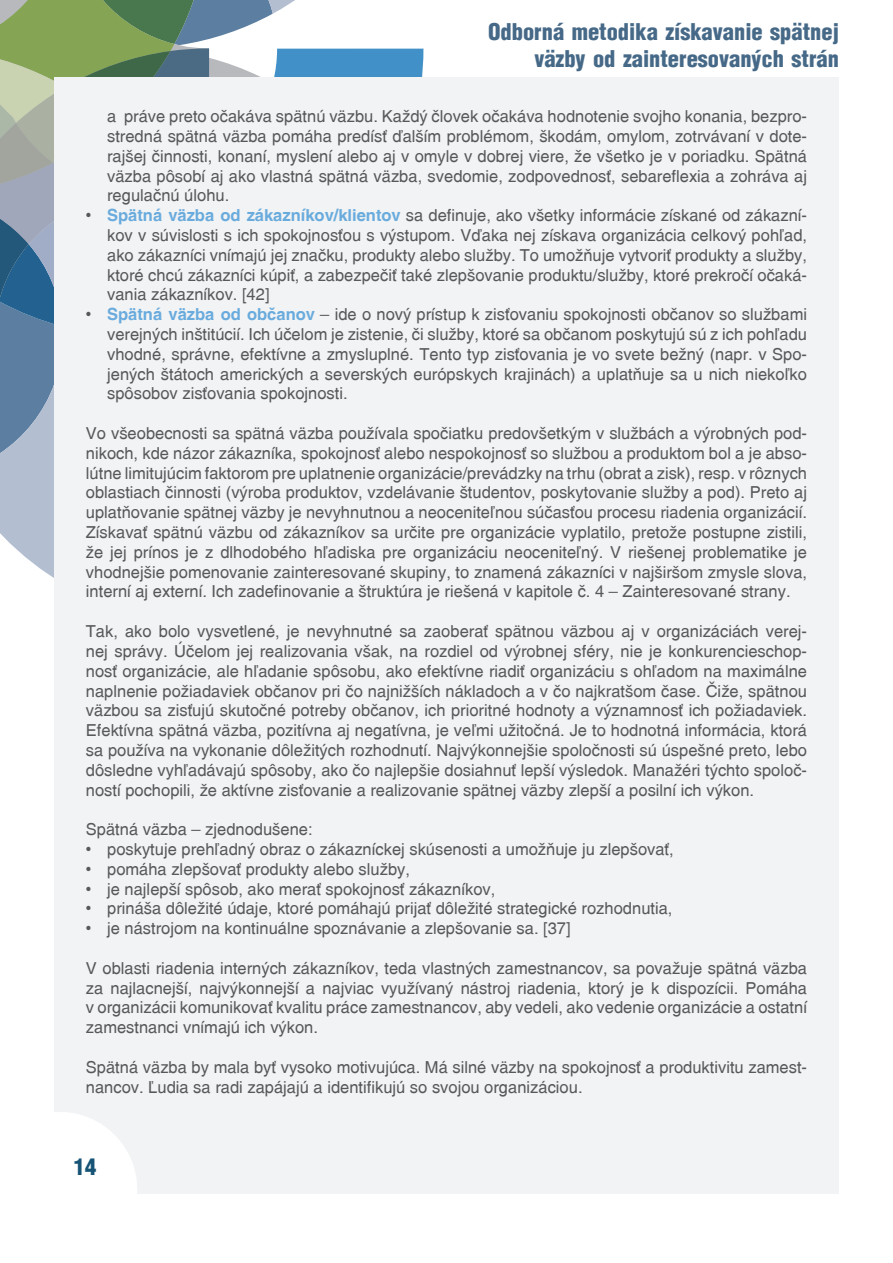
<style>
.page{position:relative;width:893px;height:1263px;background:#fff}
.page>*{position:absolute;margin:0;border:0;box-sizing:border-box;transform-origin:0 0}
.t1{font:22.5px/27px "Switzerland Cond Black CE";color:#466988;text-align:right}
.t2{font:22.5px "Switzerland Cond Black CE";color:#165375}
.t3{font:16.5px/19.8px "Switzerland CE";color:#57585a;text-align:justify}
.s1{font-family:"Switzerland CE Bold";color:#69abdd}
</style>
<div class="page">
<svg style="left:0;top:0;width:423px;height:578px"></svg>
<svg style="left:18px;top:87px;width:95px;height:69px;background:#b0b7a5"></svg>
<div style="left:54px;top:78px;width:785px;height:1116px;background:#f2f3f4"></div>
<svg style="left:54px;top:1112px;width:83px;height:82px"></svg>
<h1 class="t1" style="left:488px;top:17px;width:352px">Odborná metodika získavanie spätnej väzby od zainteresovaných strán</h1>
<p class="t3" style="left:107px;top:106px;width:701px">a práve preto očakáva spätnú väzbu. Každý človek očakáva hodnotenie svojho konania, bezpro&shy;stredná spätná väzba pomáha predísť ďalším problémom, škodám, omylom, zotrvávaní v dote&shy;rajšej činnosti, konaní, myslení alebo aj v omyle v dobrej viere, že všetko je v poriadku. Spätná väzba pôsobí aj ako vlastná spätná väzba, svedomie, zodpovednosť, sebareflexia a zohráva aj regulačnú úlohu.</p>
<p class="t3" style="left:107px;top:205px;width:701px;text-indent:-21px">• <span class="s1">Spätná väzba od zákazníkov/klientov</span> sa definuje, ako všetky informácie získané od zákazní&shy;kov v súvislosti s ich spokojnosťou s výstupom. Vďaka nej získava organizácia celkový pohľad, ako zákazníci vnímajú jej značku, produkty alebo služby. To umožňuje vytvoriť produkty a služby, ktoré chcú zákazníci kúpiť, a zabezpečiť také zlepšovanie produktu/služby, ktoré prekročí očaká&shy;vania zákazníkov. [42]</p>
<p class="t3" style="left:107px;top:304px;width:701px;text-indent:-21px">• <span class="s1">Spätná väzba od občanov</span> – ide o nový prístup k zisťovaniu spokojnosti občanov so službami verejných inštitúcií. Ich účelom je zistenie, či služby, ktoré sa občanom poskytujú sú z ich pohľadu vhodné, správne, efektívne a zmysluplné. Tento typ zisťovania je vo svete bežný (napr. v Spo&shy;jených štátoch amerických a severských európskych krajinách) a uplatňuje sa u nich niekoľko spôsobov zisťovania spokojnosti.</p>
<p class="t3" style="left:86px;top:423px;width:723px">Vo všeobecnosti sa spätná väzba používala spočiatku predovšetkým v službách a výrobných pod&shy;nikoch, kde názor zákazníka, spokojnosť alebo nespokojnosť so službou a produktom bol a je abso&shy;lútne limitujúcim faktorom pre uplatnenie organizácie/prevádzky na trhu (obrat a zisk), resp. v rôznych oblastiach činnosti (výroba produktov, vzdelávanie študentov, poskytovanie služby a pod). Preto aj uplatňovanie spätnej väzby je nevyhnutnou a neoceniteľnou súčasťou procesu riadenia organizácií.<br>Získavať spätnú väzbu od zákazníkov sa určite pre organizácie vyplatilo, pretože postupne zistili, že jej prínos je z dlhodobého hľadiska pre organizáciu neoceniteľný. V riešenej problematike je vhodnejšie pomenovanie zainteresované skupiny, to znamená zákazníci v najširšom zmysle slova, interní aj externí. Ich zadefinovanie a štruktúra je riešená v kapitole č. 4 – Zainteresované strany.</p>
<p class="t3" style="left:86px;top:621px;width:723px">Tak, ako bolo vysvetlené, je nevyhnutné sa zaoberať spätnou väzbou aj v organizáciách verej&shy;nej správy. Účelom jej realizovania však, na rozdiel od výrobnej sféry, nie je konkurencieschop&shy;nosť organizácie, ale hľadanie spôsobu, ako efektívne riadiť organizáciu s ohľadom na maximálne naplnenie požiadaviek občanov pri čo najnižších nákladoch a v čo najkratšom čase. Čiže, spätnou väzbou sa zisťujú skutočné potreby občanov, ich prioritné hodnoty a významnosť ich požiadaviek.<br>Efektívna spätná väzba, pozitívna aj negatívna, je veľmi užitočná. Je to hodnotná informácia, ktorá sa používa na vykonanie dôležitých rozhodnutí. Najvýkonnejšie spoločnosti sú úspešné preto, lebo dôsledne vyhľadávajú spôsoby, ako čo najlepšie dosiahnuť lepší výsledok. Manažéri týchto spoloč&shy;ností pochopili, že aktívne zisťovanie a realizovanie spätnej väzby zlepší a posilní ich výkon.</p>
<p class="t3" style="left:86px;top:819px;width:228px">Spätná väzba – zjednodušene:</p>
<p class="t3" style="left:86px;top:839px;width:589px">• poskytuje prehľadný obraz o zákazníckej skúsenosti a umožňuje ju zlepšovať,</p>
<p class="t3" style="left:86px;top:859px;width:326px">• pomáha zlepšovať produkty alebo služby,</p>
<p class="t3" style="left:86px;top:879px;width:411px">• je najlepší spôsob, ako merať spokojnosť zákazníkov,</p>
<p class="t3" style="left:86px;top:898px;width:588px">• prináša dôležité údaje, ktoré pomáhajú prijať dôležité strategické rozhodnutia,</p>
<p class="t3" style="left:86px;top:918px;width:486px">• je nástrojom na kontinuálne spoznávanie a zlepšovanie sa. [37]</p>
<p class="t3" style="left:86px;top:958px;width:723px">V oblasti riadenia interných zákazníkov, teda vlastných zamestnancov, sa považuje spätná väzba za najlacnejší, najvýkonnejší a najviac využívaný nástroj riadenia, ktorý je k dispozícii. Pomáha v organizácii komunikovať kvalitu práce zamestnancov, aby vedeli, ako vedenie organizácie a ostatní zamestnanci vnímajú ich výkon.</p>
<p class="t3" style="left:86px;top:1057px;width:723px">Spätná väzba by mala byť vysoko motivujúca. Má silné väzby na spokojnosť a produktivitu zamest&shy;nancov. Ľudia sa radi zapájajú a identifikujú so svojou organizáciou.</p>
<h1 class="t2" style="left:74px;top:1152px;width:24px">14</h1>
</div>
